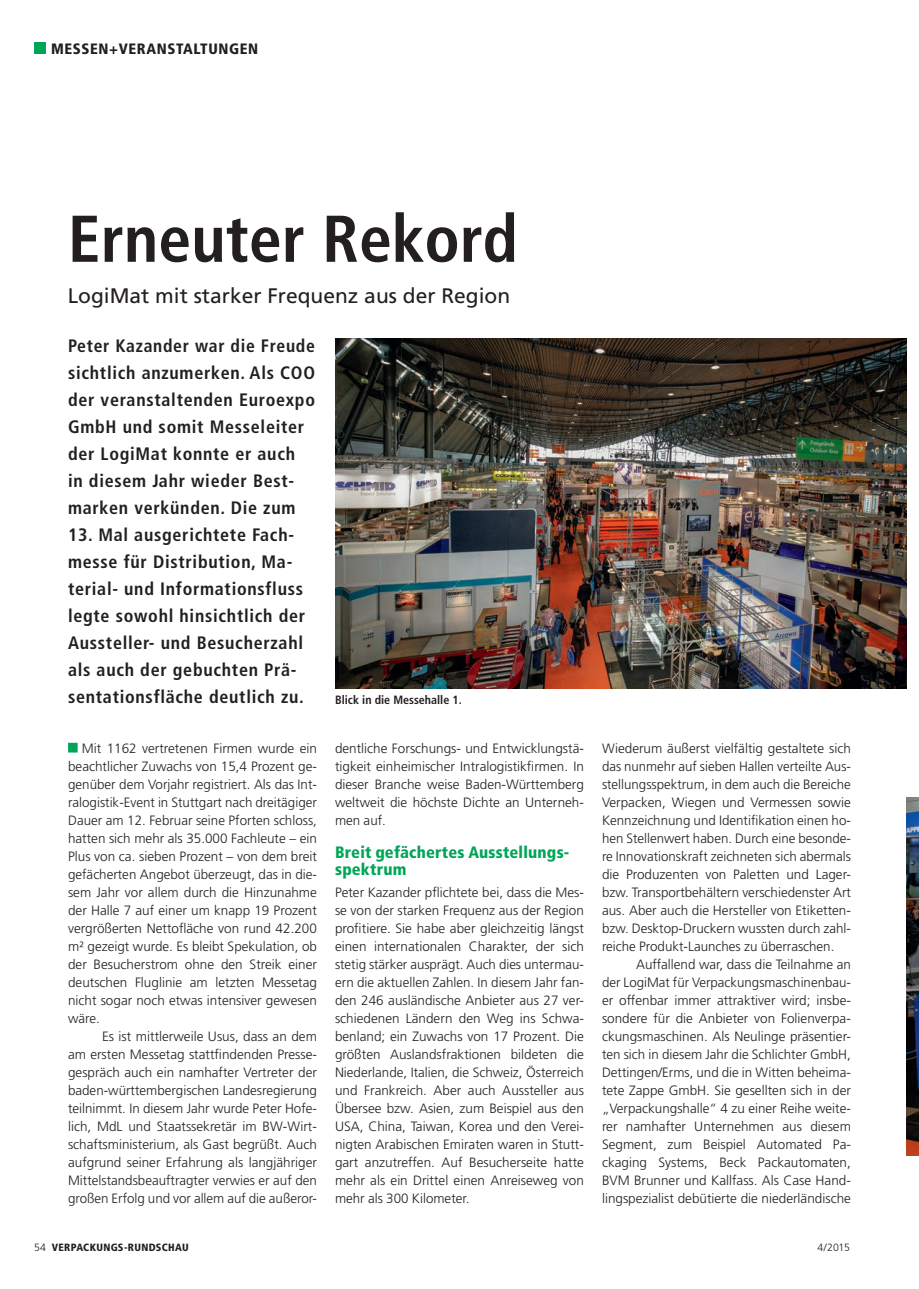
<style>
.page{position:relative;width:919px;height:1289px;background:#fff}
.page>*{position:absolute;margin:0;border:0;box-sizing:border-box;transform-origin:0 0}
.t1{font:700 condensed 66px "Frutiger LT Std";color:#231f20}
.t2{font:21px "Frutiger LT Std";color:#231f20}
.t3{font:700 condensed 18px/27px "Frutiger LT Std";letter-spacing:.04em;color:#231f20}
.t4{font:900 condensed 16.5px/16.5px "Frutiger LT Std";letter-spacing:.01em;color:#00a557}
.t5{font:900 condensed 15px "Frutiger LT Std";letter-spacing:.04em;color:#231f20}
.t6{font:300 13.5px/18px "Frutiger LT Std";color:#231f20;text-align:justify}
.t7{font:700 condensed 12px "Frutiger LT Std";color:#231f20}
.t8{font:900 condensed 10.5px "Frutiger LT Std";letter-spacing:.03em;color:#231f20}
.t9{font:300 10.5px "Frutiger LT Std";color:#231f20}
.s1{font-weight:300;font-stretch:normal}
</style>
<div class="page">
<div style="left:34px;top:43px;width:12px;height:11px;background:#00a557"></div>
<div style="left:68px;top:742px;width:10px;height:10px;background:#00a557"></div>
<img style="left:335px;top:338px;width:571px;height:350px">
<img style="left:906px;top:797px;width:12px;height:358px">
<p class="t5" style="left:51px;top:40px;width:208px">MESSEN+VERANSTALTUNGEN</p>
<h1 class="t1" style="left:68px;top:200px;width:451px">Erneuter Rekord</h1>
<h2 class="t2" style="left:68px;top:283px;width:444px">LogiMat mit starker Frequenz aus der Region</h2>
<h3 class="t3" style="left:68px;top:332px;width:248px">Peter Kazander war die Freude sichtlich anzumerken. Als COO der veranstaltenden Euroexpo<br>GmbH und somit Messeleiter der LogiMat konnte er auch<br>in diesem Jahr wieder Best&shy;marken verkünden. Die zum</h3>
<h3 class="t3" style="left:68px;top:521px;width:238px">13. Mal ausgerichtete Fach&shy;messe für Distribution, Ma&shy;terial- und Informationsfluss legte sowohl hinsichtlich der<br>Aussteller- und Besucherzahl als auch der gebuchten Prä&shy;sentationsfläche deutlich zu.</h3>
<p class="t6" style="left:335px;top:739px;width:250px">dentliche Forschungs- und Entwicklungstä&shy;tigkeit einheimischer Intralogistikfirmen. In dieser Branche weise Baden-Württemberg weltweit die höchste Dichte an Unterneh&shy;men auf.</p>
<p class="t4" style="left:335px;top:844px;width:236px">Breit gefächertes Ausstellungs&shy;spektrum</p>
<p class="t6" style="left:335px;top:883px;width:250px">Peter Kazander pflichtete bei, dass die Mes&shy;se von der starken Frequenz aus der Region profitiere. Sie habe aber gleichzeitig längst einen internationalen Charakter, der sich stetig stärker ausprägt. Auch dies untermau&shy;ern die aktuellen Zahlen. In diesem Jahr fan&shy;den 246 ausländische Anbieter aus 27 ver&shy;schiedenen Ländern den Weg ins Schwa&shy;benland; ein Zuwachs von 17 Prozent. Die größten Auslandsfraktionen bildeten die Niederlande, Italien, die Schweiz, Österreich und Frankreich. Aber auch Aussteller aus Übersee bzw. Asien, zum Beispiel aus den USA, China, Taiwan, Korea und den Verei&shy;nigten Arabischen Emiraten waren in Stutt&shy;gart anzutreffen. Auf Besucherseite hatte mehr als ein Drittel einen Anreiseweg von mehr als 300 Kilometer.</p>
<p class="t7" style="left:335px;top:692px;width:128px">Blick in die Messehalle 1.</p>
<p class="t6" style="left:68px;top:739px;width:250px;text-indent:14px">Mit 1162 vertretenen Firmen wurde ein beachtlicher Zuwachs von 15,4 Prozent ge&shy;genüber dem Vorjahr registriert. Als das Int&shy;ralogistik-Event in Stuttgart nach dreitägiger Dauer am 12. Februar seine Pforten schloss, hatten sich mehr als 35.000 Fachleute – ein Plus von ca. sieben Prozent – von dem breit gefächerten Angebot überzeugt, das in die&shy;sem Jahr vor allem durch die Hinzunahme der Halle 7 auf einer um knapp 19 Prozent vergrößerten Nettofläche von rund 42.200 m² gezeigt wurde. Es bleibt Spekulation, ob der Besucherstrom ohne den Streik einer deutschen Fluglinie am letzten Messetag nicht sogar noch etwas intensiver gewesen wäre.</p>
<p class="t6" style="left:68px;top:1027px;width:250px;text-indent:34px">Es ist mittlerweile Usus, dass an dem am ersten Messetag stattfindenden Presse&shy;gespräch auch ein namhafter Vertreter der baden-württembergischen Landesregierung teilnimmt. In diesem Jahr wurde Peter Hofe&shy;lich, MdL und Staatssekretär im BW-Wirt&shy;schaftsministerium, als Gast begrüßt. Auch aufgrund seiner Erfahrung als langjähriger Mittelstandsbeauftragter verwies er auf den großen Erfolg und vor allem auf die außeror-</p>
<p class="t6" style="left:602px;top:739px;width:250px">Wiederum äußerst vielfältig gestaltete sich das nunmehr auf sieben Hallen verteilte Aus&shy;stellungsspektrum, in dem auch die Bereiche Verpacken, Wiegen und Vermessen sowie Kennzeichnung und Identifikation einen ho&shy;hen Stellenwert haben. Durch eine besonde&shy;re Innovationskraft zeichneten sich abermals die Produzenten von Paletten und Lager&shy;bzw. Transportbehältern verschiedenster Art aus. Aber auch die Hersteller von Etiketten&shy;bzw. Desktop-Druckern wussten durch zahl&shy;reiche Produkt-Launches zu überraschen.</p>
<p class="t6" style="left:602px;top:955px;width:250px;text-indent:34px">Auffallend war, dass die Teilnahme an der LogiMat für Verpackungsmaschinenbau&shy;er offenbar immer attraktiver wird; insbe&shy;sondere für die Anbieter von Folienverpa&shy;ckungsmaschinen. Als Neulinge präsentier&shy;ten sich in diesem Jahr die Schlichter GmbH, Dettingen/Erms, und die in Witten beheima&shy;tete Zappe GmbH. Sie gesellten sich in der „Verpackungshalle“ 4 zu einer Reihe weite&shy;rer namhafter Unternehmen aus diesem Segment, zum Beispiel Automated Pa&shy;ckaging Systems, Beck Packautomaten, BVM Brunner und Kallfass. Als Case Hand&shy;lingspezialist debütierte die niederländische</p>
<p class="t8" style="left:34px;top:1240px;width:156px"><span class="s1">54</span> VERPACKUNGS-RUNDSCHAU</p>
<p class="t9" style="left:817px;top:1241px;width:34px">4/2015</p>
</div>
